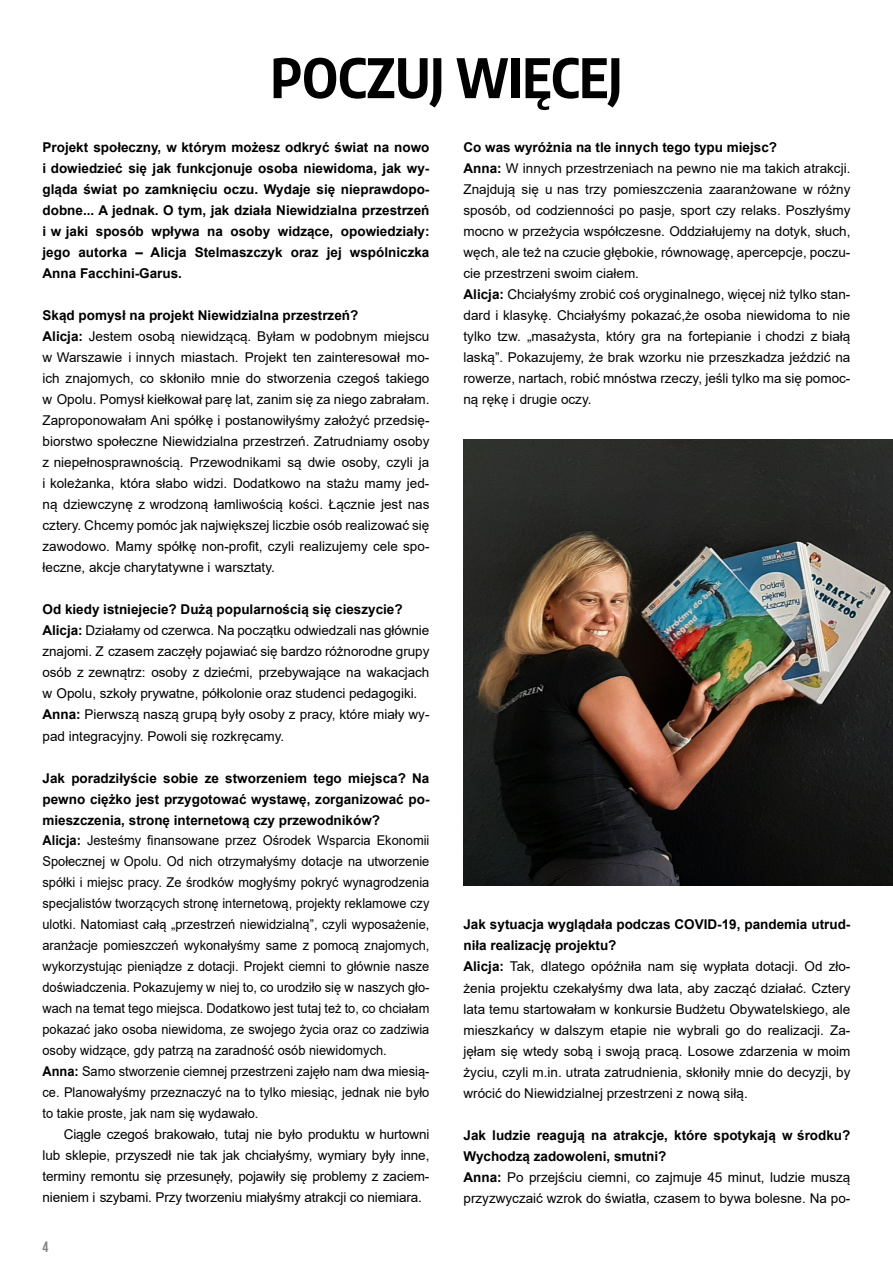
<style>
.page{position:relative;width:893px;height:1263px;background:#fff}
.page>*{position:absolute;margin:0;border:0;box-sizing:border-box;transform-origin:0 0}
.t1{font:700 54px "Encode Sans Condensed";color:#000}
.t2{font:700 15px "Bebas Neue";color:#878787}
.t3{font:13.5px/21px "Arial";color:#000}
.t4{font:13.5px/21px "Arial";color:#000;scale:.95 1}
.t5{font:700 13.5px/21px "Arial";color:#000;text-align:justify}
.s1{font-weight:700}
</style>
<div class="page">
<img style="left:463px;top:439px;width:430px;height:446px">
<h1 class="t1" style="left:271px;top:37px;width:353px">POCZUJ WIĘCEJ</h1>
<p class="t5" style="left:43px;top:137px;width:388px">Projekt społeczny, w którym możesz odkryć świat na nowo i dowiedzieć się jak funkcjonuje osoba niewidoma, jak wy&shy;gląda świat po zamknięciu oczu. Wydaje się nieprawdopo&shy;dobne... A jednak. O tym, jak działa Niewidzialna przestrzeń i w jaki sposób wpływa na osoby widzące, opowiedziały: jego autorka – Alicja Stelmaszczyk oraz jej wspólniczka Anna Facchini-Garus.</p>
<p class="t3" style="left:43px;top:305px;width:388px"><span class="s1">Skąd pomysł na projekt Niewidzialna przestrzeń?<br>Alicja:</span> Jestem osobą niewidzącą. Byłam w podobnym miejscu w Warszawie i innych miastach. Projekt ten zainteresował mo&shy;ich znajomych, co skłoniło mnie do stworzenia czegoś takiego w Opolu. Pomysł kiełkował parę lat, zanim się za niego zabrałam.<br>Zaproponowałam Ani spółkę i postanowiłyśmy założyć przedsię&shy;biorstwo społeczne Niewidzialna przestrzeń. Zatrudniamy osoby z niepełnosprawnością. Przewodnikami są dwie osoby, czyli ja i koleżanka, która słabo widzi. Dodatkowo na stażu mamy jed&shy;ną dziewczynę z wrodzoną łamliwością kości. Łącznie jest nas cztery. Chcemy pomóc jak największej liczbie osób realizować się zawodowo. Mamy spółkę non-profit, czyli realizujemy cele spo&shy;łeczne, akcje charytatywne i warsztaty.</p>
<p class="t3" style="left:43px;top:599px;width:388px"><span class="s1">Od kiedy istniejecie? Dużą popularnością się cieszycie?<br>Alicja:</span> Działamy od czerwca. Na początku odwiedzali nas głównie znajomi. Z czasem zaczęły pojawiać się bardzo różnorodne grupy osób z zewnątrz: osoby z dziećmi, przebywające na wakacjach w Opolu, szkoły prywatne, półkolonie oraz studenci pedagogiki.<br><span class="s1">Anna:</span> Pierwszą naszą grupą były osoby z pracy, które miały wy&shy;pad integracyjny. Powoli się rozkręcamy.</p>
<p class="t4" style="left:43px;top:767px;width:409px"><span class="s1">Jak poradziłyście sobie ze stworzeniem tego miejsca? Na pewno ciężko jest przygotować wystawę, zorganizować po&shy;mieszczenia, stronę internetową czy przewodników?<br>Alicja:</span> Jesteśmy finansowane przez Ośrodek Wsparcia Ekonomii Społecznej w Opolu. Od nich otrzymałyśmy dotacje na utworzenie spółki i miejsc pracy. Ze środków mogłyśmy pokryć wynagrodzenia specjalistów tworzących stronę internetową, projekty reklamowe czy ulotki. Natomiast całą „przestrzeń niewidzialną”, czyli wyposażenie, aranżacje pomieszczeń wykonałyśmy same z pomocą znajomych, wykorzystując pieniądze z dotacji. Projekt ciemni to głównie nasze doświadczenia. Pokazujemy w niej to, co urodziło się w naszych gło&shy;wach na temat tego miejsca. Dodatkowo jest tutaj też to, co chciałam pokazać jako osoba niewidoma, ze swojego życia oraz co zadziwia osoby widzące, gdy patrzą na zaradność osób niewidomych.<br><span class="s1">Anna:</span> Samo stworzenie ciemnej przestrzeni zajęło nam dwa miesią&shy;ce. Planowałyśmy przeznaczyć na to tylko miesiąc, jednak nie było to takie proste, jak nam się wydawało.</p>
<p class="t3" style="left:43px;top:1124px;width:388px;text-align:justify;text-indent:21px">Ciągle czegoś brakowało, tutaj nie było produktu w hurtowni lub sklepie, przyszedł nie tak jak chciałyśmy, wymiary były inne, terminy remontu się przesunęły, pojawiły się problemy z zaciem&shy;nieniem i szybami. Przy tworzeniu miałyśmy atrakcji co niemiara.</p>
<p class="t2" style="left:43px;top:1238px;width:7px">4</p>
<p class="t3" style="left:463px;top:137px;width:388px"><span class="s1">Co was wyróżnia na tle innych tego typu miejsc?<br>Anna:</span> W innych przestrzeniach na pewno nie ma takich atrakcji.<br>Znajdują się u nas trzy pomieszczenia zaaranżowane w różny sposób, od codzienności po pasje, sport czy relaks. Poszłyśmy mocno w przeżycia współczesne. Oddziałujemy na dotyk, słuch, węch, ale też na czucie głębokie, równowagę, apercepcje, poczu&shy;cie przestrzeni swoim ciałem.<br><span class="s1">Alicja:</span> Chciałyśmy zrobić coś oryginalnego, więcej niż tylko stan&shy;dard i klasykę. Chciałyśmy pokazać,że osoba niewidoma to nie tylko tzw. „masażysta, który gra na fortepianie i chodzi z białą laską”. Pokazujemy, że brak wzorku nie przeszkadza jeździć na rowerze, nartach, robić mnóstwa rzeczy, jeśli tylko ma się pomoc&shy;ną rękę i drugie oczy.</p>
<p class="t3" style="left:463px;top:914px;width:388px"><span class="s1">Jak sytuacja wyglądała podczas COVID-19, pandemia utrud&shy;niła realizację projektu?<br>Alicja:</span> Tak, dlatego opóźniła nam się wypłata dotacji. Od zło&shy;żenia projektu czekałyśmy dwa lata, aby zacząć działać. Cztery lata temu startowałam w konkursie Budżetu Obywatelskiego, ale mieszkańcy w dalszym etapie nie wybrali go do realizacji. Za&shy;jęłam się wtedy sobą i swoją pracą. Losowe zdarzenia w moim życiu, czyli m.in. utrata zatrudnienia, skłoniły mnie do decyzji, by wrócić do Niewidzialnej przestrzeni z nową siłą.</p>
<p class="t3" style="left:463px;top:1124px;width:388px"><span class="s1">Jak ludzie reagują na atrakcje, które spotykają w środku?<br>Wychodzą zadowoleni, smutni?<br>Anna:</span> Po przejściu ciemni, co zajmuje 45 minut, ludzie muszą przyzwyczaić wzrok do światła, czasem to bywa bolesne. Na po-</p>
</div>
